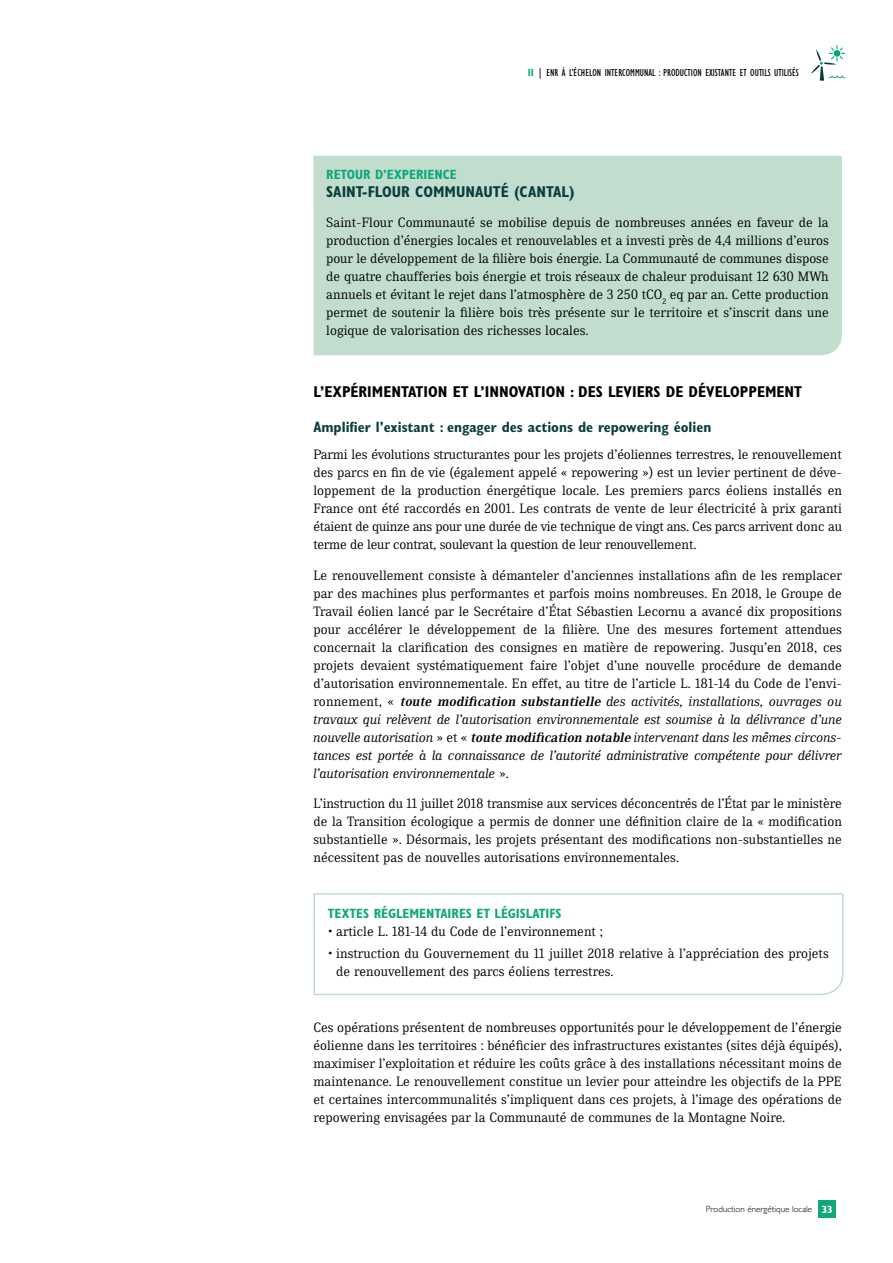
<style>
.page{position:relative;width:893px;height:1263px;background:#fff}
.page>*{position:absolute;margin:0;border:0;box-sizing:border-box;transform-origin:0 0}
.t1{font:700 condensed 15.75px "Gill Sans";color:#000}
.t2{font:700 condensed 15.75px "Gill Sans";color:#0b3e3e}
.t3{font:700 condensed 15px "Gill Sans";color:#0b3e3e}
.t4{font:13.5px/18px "Skopex Serif";color:#000;text-align:justify}
.t5{font:700 condensed 13.5px "Gill Sans";color:#0ea879}
.t6{font:condensed 10.5px "Gill Sans";color:#000}
.t7{font:700 condensed 10.5px "Gill Sans";color:#fff}
.t8{font:300 9px "Gill Sans";color:#000}
.s1{font-weight:700;color:#0ea879}
.s2{font-weight:700;font-style:italic}
.s3{font-style:italic}
</style>
<div class="page">
<svg style="left:811px;top:45px;width:34px;height:36px"></svg>
<div style="left:313px;top:156px;width:529px;height:199px;background:#c2ddce"></div>
<svg style="left:313px;top:893px;width:531px;height:103px"></svg>
<div style="left:819px;top:1200px;width:17px;height:17px;background:#0ea879"></div>
<p class="t6" style="left:528px;top:67px;width:273px"><span class="s1">II</span> | ENR À L’ÉCHELON INTERCOMMUNAL : PRODUCTION EXISTANTE ET OUTILS UTILISÉS</p>
<p class="t5" style="left:326px;top:166px;width:110px">RETOUR D’EXPERIENCE</p>
<p class="t2" style="left:326px;top:182px;width:250px">SAINT-FLOUR CO MMUNAUTÉ (CANTAL)</p>
<p class="t4" style="left:326px;top:214px;width:504px">Saint-Flour Communauté se mobilise depuis de nombreuses années en faveur de la production d’énergies locales et renouvelables et a investi près de 4,4 millions d’euros pour le développement de la filière bois énergie. La Communauté de communes dispose de quatre chaufferies bois énergie et trois réseaux de chaleur produisant 12 630 MWh annuels et évitant le rejet dans l’atmosphère de 3 250 tCO<sub>2</sub> eq par an. Cette production permet de soutenir la filière bois très présente sur le territoire et s’inscrit dans une logique de valorisation des richesses locales.</p>
<p class="t1" style="left:313px;top:383px;width:37px">L’EXPÉRI</p>
<p class="t1" style="left:372px;top:383px;width:430px">MENTATION ET L’INNOVATION : DES LEVIERS DE DÉVELOPPEMENT</p>
<p class="t3" style="left:313px;top:418px;width:399px">AMPLIFIER L’EXISTANT : ENGAGER DES ACTIONS DE REPOWERING ÉOLIEN</p>
<p class="t4" style="left:313px;top:445px;width:530px">Parmi les évolutions structurantes pour les projets d’éoliennes terrestres, le renouvellement des parcs en fin de vie (également appelé « repowering ») est un levier pertinent de déve&shy;loppement de la production énergétique locale. Les premiers parcs éoliens installés en France ont été raccordés en 2001. Les contrats de vente de leur électricité à prix garanti étaient de quinze ans pour une durée de vie technique de vingt ans. Ces parcs arrivent donc au terme de leur contrat, soulevant la question de leur renouvellement.</p>
<p class="t4" style="left:313px;top:566px;width:530px">Le renouvellement consiste à démanteler d’anciennes installations afin de les remplacer par des machines plus performantes et parfois moins nombreuses. En 2018, le Groupe de Travail éolien lancé par le Secrétaire d’État Sébastien Lecornu a avancé dix propositions pour accélérer le développement de la filière. Une des mesures fortement attendues concernait la clarification des consignes en matière de repowering. Jusqu’en 2018, ces projets devaient systématiquement faire l’objet d’une nouvelle procédure de demande d’autorisation environnementale. En effet, au titre de l’article L. 181-14 du Code de l’envi&shy;ronnement, « <span class="s2">toute modification substantielle</span> <span class="s3">des activités, installations, ouvrages ou travaux qui relèvent de l’autorisation environnementale est soumise à la délivrance d’une nouvelle autorisation</span> » et « <span class="s2">toute modification notable</span> <span class="s3">intervenant dans les mêmes circons&shy;tances est portée à la connaissance de l’autorité administrative compétente pour délivrer l’autorisation environnementale</span> ».</p>
<p class="t4" style="left:313px;top:795px;width:530px">L’instruction du 11 juillet 2018 transmise aux services déconcentrés de l’État par le ministère de la Transition écologique a permis de donner une définition claire de la « modification substantielle ». Désormais, les projets présentant des modifications non-substantielles ne nécessitent pas de nouvelles autorisations environnementales.</p>
<p class="t5" style="left:328px;top:905px;width:235px">TEXTES RÉGLEMENTAIRES ET LÉGISLATI FS</p>
<p class="t4" style="left:328px;top:922px;width:277px">• article L. 181-14 du Code de l’environnement ;</p>
<p class="t4" style="left:336px;top:944px;width:494px;text-indent:-9px">• instruction du Gouvernement du 11 juillet 2018 relative à l’appréciation des projets de renouvellement des parcs éoliens terrestres.</p>
<p class="t4" style="left:313px;top:1018px;width:530px">Ces opérations présentent de nombreuses opportunités pour le développement de l’énergie éolienne dans les territoires : bénéficier des infrastructures existantes (sites déjà équipés), maximiser l’exploitation et réduire les coûts grâce à des installations nécessitant moins de maintenance. Le renouvellement constitue un levier pour atteindre les objectifs de la PPE et certaines intercommunalités s’impliquent dans ces projets, à l’image des opérations de repowering envisagées par la Communauté de communes de la Montagne Noire.</p>
<p class="t8" style="left:706px;top:1202px;width:108px">Production énergétique locale</p>
<p class="t7" style="left:822px;top:1203px;width:12px">33</p>
</div>
